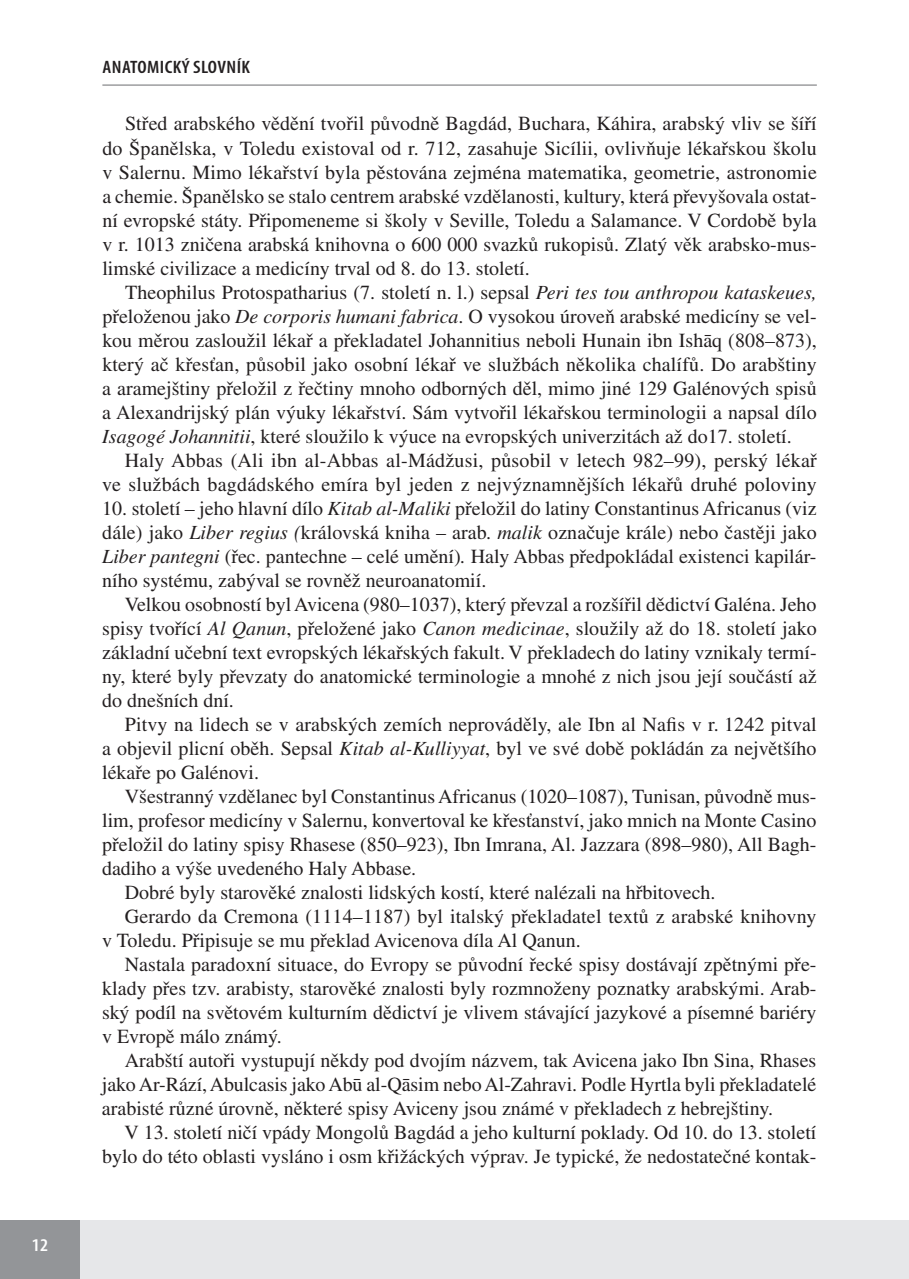
<style>
.page{position:relative;width:909px;height:1279px;background:#fff}
.page>*{position:absolute;margin:0;border:0;box-sizing:border-box;transform-origin:0 0}
.t1{font:20px/24px "Times CE";color:#231f20;text-align:justify}
.t2{font:600 condensed 18px "Myriad Pro";letter-spacing:.02em;color:#231f20;scale:1.1 1}
.t3{font:600 condensed 18px "Myriad Pro";color:#fff;scale:1.1 1}
.s1{font-style:italic}
</style>
<div class="page">
<hr style="left:102px;top:85px;width:715px;height:1px;background:#6c6d70">
<div style="left:0;top:1220px;width:907px;height:58px;background:#e6e7e9"></div>
<hr style="left:908px;top:1220px;width:1px;height:58px;background:#e6e7e9">
<div style="left:0;top:1220px;width:80px;height:58px;background:#939598"></div>
<p class="t3" style="left:32px;top:1235px;width:16px">12</p>
<p class="t2" style="left:103px;top:57px;width:136px">ANATOMICKÝ SLOVNÍK</p>
<p class="t1" style="left:102px;top:111px;width:716px;text-indent:23px">Střed arabského vědění tvořil původně Bagdád, Buchara, Káhira, arabský vliv se šíří do Španělska, v Toledu existoval od r. 712, zasahuje Sicílii, ovlivňuje lékařskou školu v Salernu. Mimo lékařství byla pěstována zejména matematika, geometrie, astronomie a chemie. Španělsko se stalo centrem arabské vzdělanosti, kultury, která převyšovala ostat&shy;ní evropské státy. Připomeneme si školy v Seville, Toledu a Salamance. V Cordobě byla v r. 1013 zničena arabská knihovna o 600 000 svazků rukopisů. Zlatý věk arabsko-mus&shy;limské civilizace a medicíny trval od 8. do 13. století.</p>
<p class="t1" style="left:102px;top:279px;width:716px;text-indent:23px">Theophilus Protospatharius (7. století n. l.) sepsal <span class="s1">Peri tes tou anthropou kataskeues, </span>přeloženou jako <span class="s1">De corporis humani fabrica</span>. O vysokou úroveň arabské medicíny se vel&shy;kou měrou zasloužil lékař a překladatel Johannitius neboli Hunain ibn Ishāq (808–873), který ač křesťan, působil jako osobní lékař ve službách několika chalífů. Do arabštiny a aramejštiny přeložil z řečtiny mnoho odborných děl, mimo jiné 129 Galénových spisů a Alexandrijský plán výuky lékařství. Sám vytvořil lékařskou terminologii a napsal dílo <span class="s1">Isagogé Johannitii</span>, které sloužilo k výuce na evropských univerzitách až do17. století.</p>
<p class="t1" style="left:102px;top:447px;width:716px;text-align:right">Haly Abbas (Ali ibn al-Abbas al-Mádžusi, působil v letech 982–99), perský lékař ve službách bagdádského emíra byl jeden z nejvýznamnějších lékařů druhé poloviny</p>
<p class="t1" style="left:102px;top:495px;width:716px">10. století – jeho hlavní dílo <span class="s1">Kitab al-Maliki</span> přeložil do latiny Constantinus Africanus (viz dále) jako <span class="s1">Liber regius (</span>královská kniha – arab. <span class="s1">malik</span> označuje krále) nebo častěji jako <span class="s1">Liber pantegni</span> (řec. pantechne – celé umění)<span class="s1">.</span> Haly Abbas předpokládal existenci kapilár&shy;ního systému, zabýval se rovněž neuroanatomií.</p>
<p class="t1" style="left:102px;top:591px;width:716px;text-indent:23px">Velkou osobností bylAvicena (980–1037), který převzal a rozšířil dědictví Galéna. Jeho spisy tvořící <span class="s1">Al Qanun</span>, přeložené jako <span class="s1">Canon medicinae</span>, sloužily až do 18. století jako základní učební text evropských lékařských fakult. V překladech do latiny vznikaly termí&shy;ny, které byly převzaty do anatomické terminologie a mnohé z nich jsou její součástí až do dnešních dní.</p>
<p class="t1" style="left:102px;top:711px;width:716px;text-indent:23px">Pitvy na lidech se v arabských zemích neprováděly, ale Ibn al Nafis v r. 1242 pitval a objevil plicní oběh. Sepsal <span class="s1">Kitab al-Kulliyyat</span>, byl ve své době pokládán za největšího lékaře po Galénovi.</p>
<p class="t1" style="left:125px;top:783px;width:693px">Všestranný vzdělanec byl Constantinus Africanus (1020–1087), Tunisan, původně mus-</p>
<p class="t1" style="left:102px;top:807px;width:716px">lim, profesor medicíny v Salernu, konvertoval ke křesťanství, jako mnich na Monte Casino</p>
<p class="t1" style="left:102px;top:831px;width:716px">přeložil do latiny spisy Rhasese (850–923), Ibn Imrana, Al. Jazzara (898–980), All Bagh-</p>
<p class="t1" style="left:102px;top:855px;width:316px">dadiho a výše uvedeného Haly Abbase.</p>
<p class="t1" style="left:125px;top:879px;width:592px">Dobré byly starověké znalosti lidských kostí, které nalézali na hřbitovech.</p>
<p class="t1" style="left:125px;top:903px;width:693px">Gerardo da Cremona (1114–1187) byl italský překladatel textů z arabské knihovny</p>
<p class="t1" style="left:102px;top:927px;width:480px">v Toledu. Připisuje se mu překlad Avicenova díla Al Qanun.</p>
<p class="t1" style="left:125px;top:951px;width:693px">Nastala paradoxní situace, do Evropy se původní řecké spisy dostávají zpětnými pře-</p>
<p class="t1" style="left:102px;top:975px;width:716px">klady přes tzv. arabisty, starověké znalosti byly rozmnoženy poznatky arabskými. Arab-</p>
<p class="t1" style="left:102px;top:999px;width:716px">ský podíl na světovém kulturním dědictví je vlivem stávající jazykové a písemné bariéry</p>
<p class="t1" style="left:102px;top:1023px;width:181px">v Evropě málo známý.</p>
<p class="t1" style="left:125px;top:1047px;width:693px">Arabští autoři vystupují někdy pod dvojím názvem, tak Avicena jako Ibn Sina, Rhases</p>
<p class="t1" style="left:102px;top:1071px;width:716px">jakoAr-Rází,Abulcasis jakoAbū al-Qāsim neboAl-Zahravi. Podle Hyrtla byli překladatelé</p>
<p class="t1" style="left:102px;top:1095px;width:673px">arabisté různé úrovně, některé spisy Aviceny jsou známé v překladech z hebrejštiny.</p>
<p class="t1" style="left:125px;top:1119px;width:693px">V 13. století ničí vpády Mongolů Bagdád a jeho kulturní poklady. Od 10. do 13. století</p>
<p class="t1" style="left:102px;top:1143px;width:716px">bylo do této oblasti vysláno i osm křižáckých výprav. Je typické, že nedostatečné kontak-</p>
</div>
